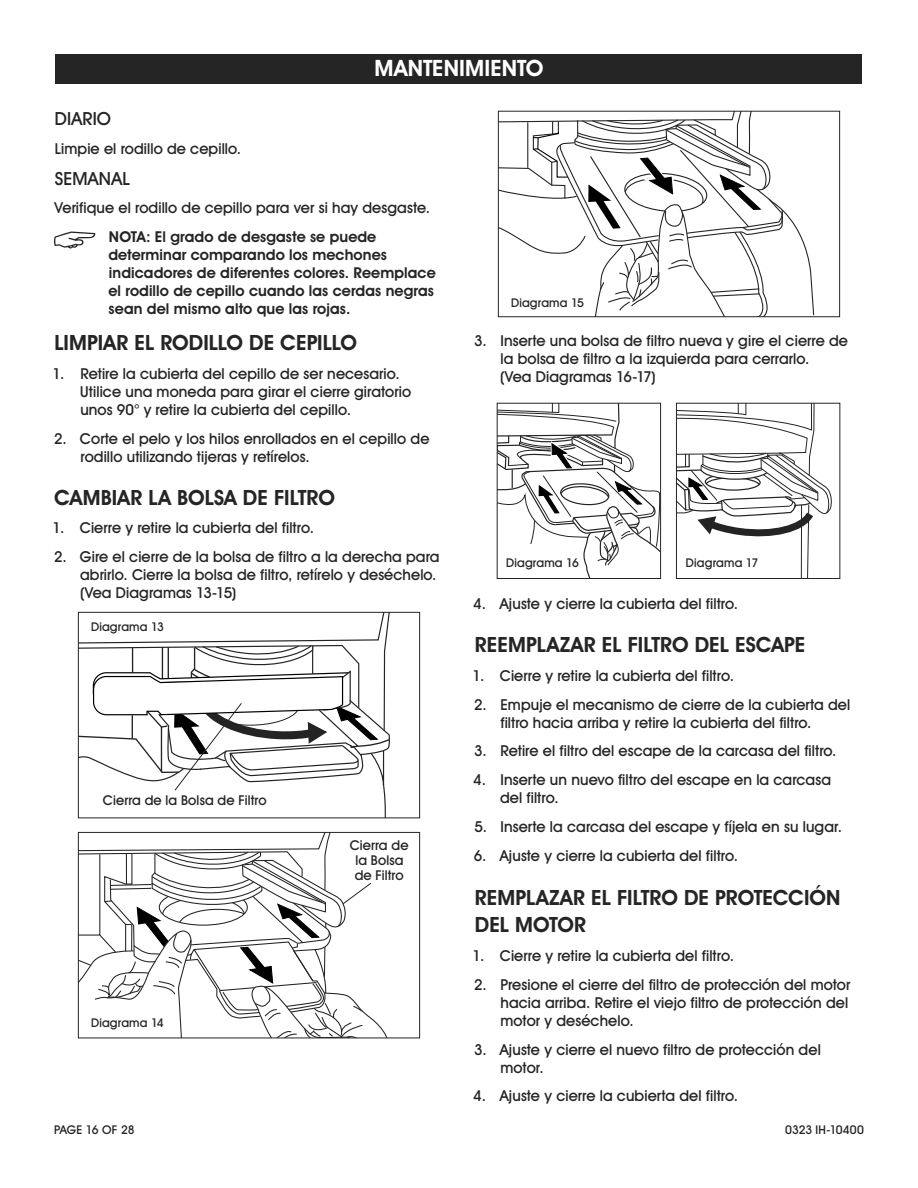
<style>
.page{position:relative;width:918px;height:1188px;background:#fff}
.page>*{position:absolute;margin:0;border:0;box-sizing:border-box;transform-origin:0 0}
.t1{font:700 22.5px "Uline Two Knine";letter-spacing:.005em;color:#fff}
.t2{font:700 21px/27px "Uline Two Knine";letter-spacing:.005em;color:#252525}
.t3{font:18px "Uline Two Knine";letter-spacing:.01em;color:#252525}
.t4{font:15px/18px "Uline Two Knine";letter-spacing:.005em;color:#252525}
.t5{font:700 15px/18px "Uline Two Knine";letter-spacing:.005em;color:#252525}
.t6{font:13.5px/15px "Uline Two Knine";letter-spacing:.01em;color:#252525;text-align:center}
.t7{font:12px "Uline Two Knine";letter-spacing:.015em;color:#252525}
.t8{font:12px "Uline Two Knine";letter-spacing:-.01em;color:#252525}
</style>
<div class="page">
<div style="left:56px;top:54px;width:806px;height:29px;background:#252525"></div>
<svg style="left:78px;top:612px;width:314px;height:206px"></svg>
<svg style="left:500px;top:113px;width:315px;height:202px"></svg>
<div style="left:498px;top:111px;width:342px;height:206px;border:1px solid #252525"></div>
<svg style="left:54px;top:231px;width:41px;height:17px"></svg>
<svg style="left:78px;top:832px;width:314px;height:206px"></svg>
<svg style="left:499px;top:405px;width:160px;height:172px"></svg>
<div style="left:497px;top:403px;width:164px;height:176px;border:1px solid #252525"></div>
<svg style="left:678px;top:405px;width:154px;height:172px"></svg>
<div style="left:676px;top:403px;width:164px;height:176px;border:1px solid #252525"></div>
<div style="left:677px;top:545px;width:63px;height:29px;background:#fff"></div>
<div style="left:505px;top:545px;width:63px;height:29px;background:#fff"></div>
<h1 class="t1" style="left:375px;top:55px;width:170px">MANTENIMIENTO</h1>
<p class="t3" style="left:55px;top:107px;width:58px">DIARIO</p>
<p class="t4" style="left:55px;top:139px;width:188px">Limpie el rodillo de cepillo.</p>
<p class="t3" style="left:55px;top:167px;width:77px">SEMANAL</p>
<p class="t4" style="left:55px;top:199px;width:377px">Verifique el rodillo de cepillo para ver si hay desgaste.</p>
<p class="t5" style="left:108px;top:228px;width:329px">NOTA: El grado de desgaste se puede determinar comparando los mechones indicadores de diferentes colores. Reemplace el rodillo de cepillo cuando las cerdas negras sean del mismo alto que las rojas.</p>
<h2 class="t2" style="left:55px;top:329px;width:304px">LIMPIAR EL RODILLO DE CEPILLO</h2>
<p class="t4" style="left:80px;top:365px;width:332px;text-indent:-28px">1. Retire la cubierta del cepillo de ser necesario.<br>Utilice una moneda para girar el cierre giratorio unos 90° y retire la cubierta del cepillo.</p>
<p class="t4" style="left:80px;top:429px;width:350px;text-indent:-26px">2. Corte el pelo y los hilos enrollados en el cepillo de rodillo utilizando tijeras y retírelos.</p>
<h2 class="t2" style="left:54px;top:483px;width:282px">CAMBIAR LA BOLSA DE FILTRO</h2>
<p class="t4" style="left:53px;top:519px;width:263px">1. Cierre y retire la cubierta del filtro.</p>
<p class="t4" style="left:80px;top:548px;width:361px;text-indent:-26px">2. Gire el cierre de la bolsa de filtro a la derecha para abrirlo. Cierre la bolsa de filtro, retírelo y deséchelo. (Vea Diagramas 13-15)</p>
<p class="t7" style="left:91px;top:619px;width:74px">Diagrama 13</p>
<p class="t6" style="left:103px;top:792px;width:165px">Cierra de la Bolsa de Filtro</p>
<p class="t7" style="left:91px;top:1015px;width:74px">Diagrama 14</p>
<p class="t6" style="left:350px;top:837px;width:60px">Cierra de la Bolsa de Filtro</p>
<p class="t7" style="left:511px;top:295px;width:74px">Diagrama 15</p>
<p class="t4" style="left:500px;top:331px;width:349px;text-indent:-26px">3. Inserte una bolsa de filtro nueva y gire el cierre de la bolsa de filtro a la izquierda para cerrarlo.<br>(Vea Diagramas 16-17)</p>
<p class="t7" style="left:506px;top:555px;width:74px">Diagrama 16</p>
<p class="t7" style="left:686px;top:555px;width:74px">Diagrama 17</p>
<p class="t4" style="left:473px;top:595px;width:266px">4. Ajuste y cierre la cubierta del filtro.</p>
<h2 class="t2" style="left:475px;top:631px;width:332px">REEMPLAZAR EL FILTRO DEL ESCAPE</h2>
<p class="t4" style="left:473px;top:666px;width:263px">1. Cierre y retire la cubierta del filtro.</p>
<p class="t4" style="left:500px;top:695px;width:351px;text-indent:-26px">2. Empuje el mecanismo de cierre de la cubierta del filtro hacia arriba y retire la cubierta del filtro.</p>
<p class="t4" style="left:474px;top:742px;width:364px">3. Retire el filtro del escape de la carcasa del filtro.</p>
<p class="t4" style="left:500px;top:771px;width:333px;text-indent:-27px">4. Inserte un nuevo filtro del escape en la carcasa del filtro.</p>
<p class="t4" style="left:474px;top:817px;width:369px">5. Inserte la carcasa del escape y fíjela en su lugar.</p>
<p class="t4" style="left:474px;top:846px;width:266px">6. Ajuste y cierre la cubierta del filtro.</p>
<h2 class="t2" style="left:475px;top:884px;width:367px">REMPLAZAR EL FILTRO DE PROTECCIÓN<br>DEL MOTOR</h2>
<p class="t4" style="left:473px;top:947px;width:263px">1. Cierre y retire la cubierta del filtro.</p>
<p class="t4" style="left:500px;top:975px;width:351px;text-indent:-26px">2. Presione el cierre del filtro de protección del motor hacia arriba. Retire el viejo filtro de protección del motor y deséchelo.</p>
<p class="t4" style="left:500px;top:1040px;width:322px;text-indent:-26px">3. Ajuste y cierre el nuevo filtro de protección del motor.</p>
<p class="t4" style="left:473px;top:1087px;width:266px">4. Ajuste y cierre la cubierta del filtro.</p>
<p class="t8" style="left:54px;top:1122px;width:82px">PAGE 16 OF 28</p>
<p class="t7" style="left:785px;top:1122px;width:80px">0323 IH-10400</p>
</div>
